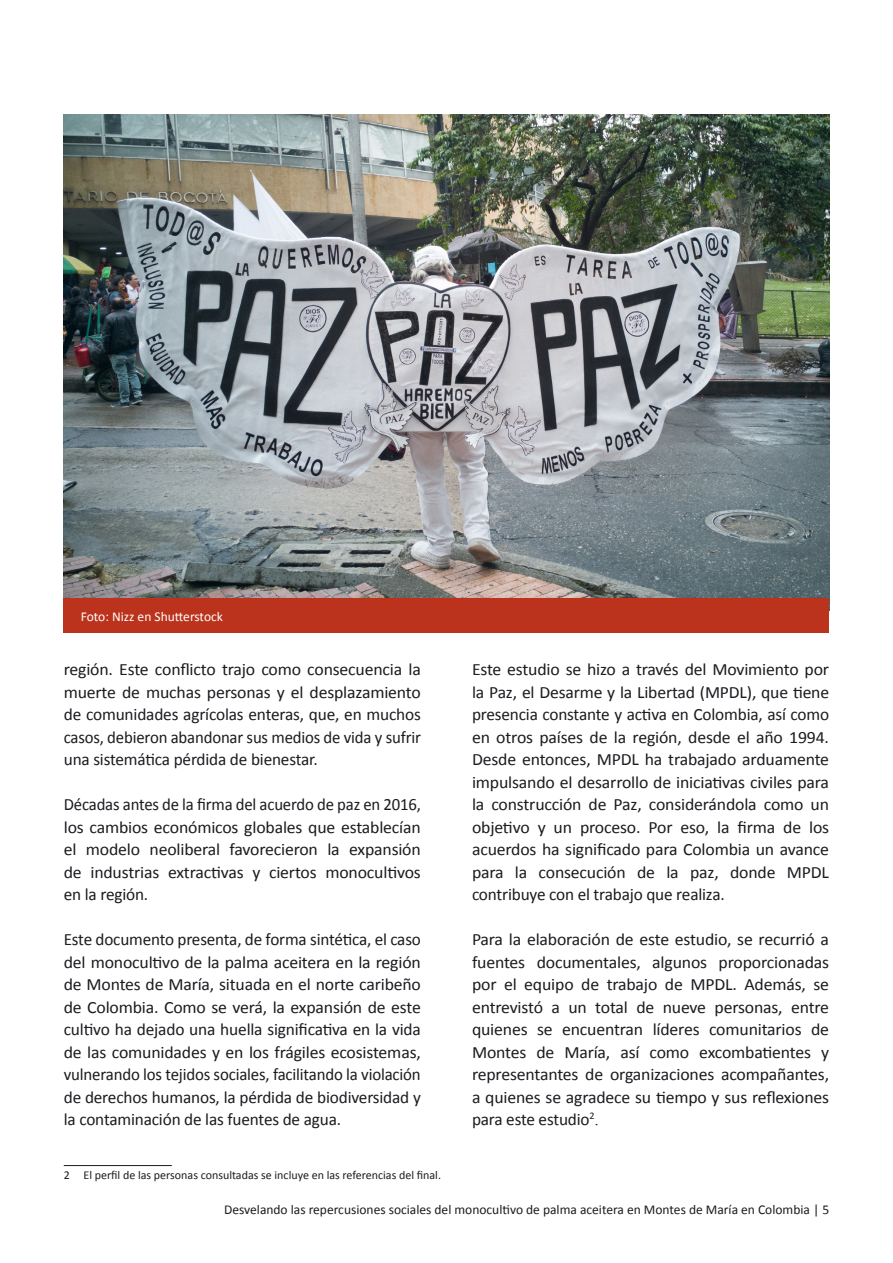
<style>
.page{position:relative;width:893px;height:1263px;background:#fff}
.page>*{position:absolute;margin:0;border:0;box-sizing:border-box;transform-origin:0 0}
.t1{font:17.25px/22.5px "Calibri";letter-spacing:-.01em;color:#1b1c20;text-align:justify}
.t2{font:13.5px "Calibri";color:#1b1c20}
.t3{font:13.5px "Calibri";color:#fff}
.t4{font:12px "Calibri";color:#1b1c20}
.s1{font-family:"Times New Roman"}
</style>
<div class="page">
<hr style="left:64px;top:1165px;width:108px;height:1px;background:#1b1c20">
<img style="left:64px;top:115px;width:765px;height:483px">
<div style="left:64px;top:598px;width:765px;height:34px;background:#bb331c"></div>
<p class="t3" style="left:81px;top:607px;width:144px">Foto: Nizz en Shutterstock</p>
<p class="t1" style="left:64px;top:658px;width:359px">región. Este conflicto trajo como consecuencia la muerte de muchas personas y el desplazamiento de comunidades agrícolas enteras, que, en muchos casos, debieron abandonar sus medios de vida y sufrir una sistemática pérdida de bienestar.</p>
<p class="t1" style="left:64px;top:793px;width:359px">Décadas antes de la firma del acuerdo de paz en 2016, los cambios económicos globales que establecían el modelo neoliberal favorecieron la expansión de industrias extractivas y ciertos monocultivos en la región.</p>
<p class="t1" style="left:64px;top:928px;width:359px">Este documento presenta, de forma sintética, el caso del monocultivo de la palma aceitera en la región de Montes de María, situada en el norte caribeño de Colombia. Como se verá, la expansión de este cultivo ha dejado una huella significativa en la vida de las comunidades y en los frágiles ecosistemas, vulnerando los tejidos sociales, facilitando la violación de derechos humanos, la pérdida de biodiversidad y la contaminación de las fuentes de agua.</p>
<p class="t4" style="left:64px;top:1167px;width:379px">2 El perfil de las personas consultadas se incluye en las referencias del final.</p>
<p class="t1" style="left:472px;top:658px;width:359px">Este estudio se hizo a través del Movimiento por la Paz, el Desarme y la Libertad (MPDL), que tiene presencia constante y activa en Colombia, así como en otros países de la región, desde el año 1994.<br>Desde entonces, MPDL ha trabajado arduamente impulsando el desarrollo de iniciativas civiles para la construcción de Paz, considerándola como un objetivo y un proceso. Por eso, la firma de los acuerdos ha significado para Colombia un avance para la consecución de la paz, donde MPDL contribuye con el trabajo que realiza.</p>
<p class="t1" style="left:472px;top:928px;width:359px">Para la elaboración de este estudio, se recurrió a fuentes documentales, algunos proporcionadas por el equipo de trabajo de MPDL. Además, se entrevistó a un total de nueve personas, entre quienes se encuentran líderes comunitarios de Montes de María, así como excombatientes y representantes de organizaciones acompañantes, a quienes se agradece su tiempo y sus reflexiones para este estudio<sup>2</sup><span class="s1">.</span></p>
<p class="t2" style="left:224px;top:1200px;width:606px">Desvelando las repercusiones sociales del monocultivo de palma aceitera en Montes de María en Colombia | 5</p>
</div>
